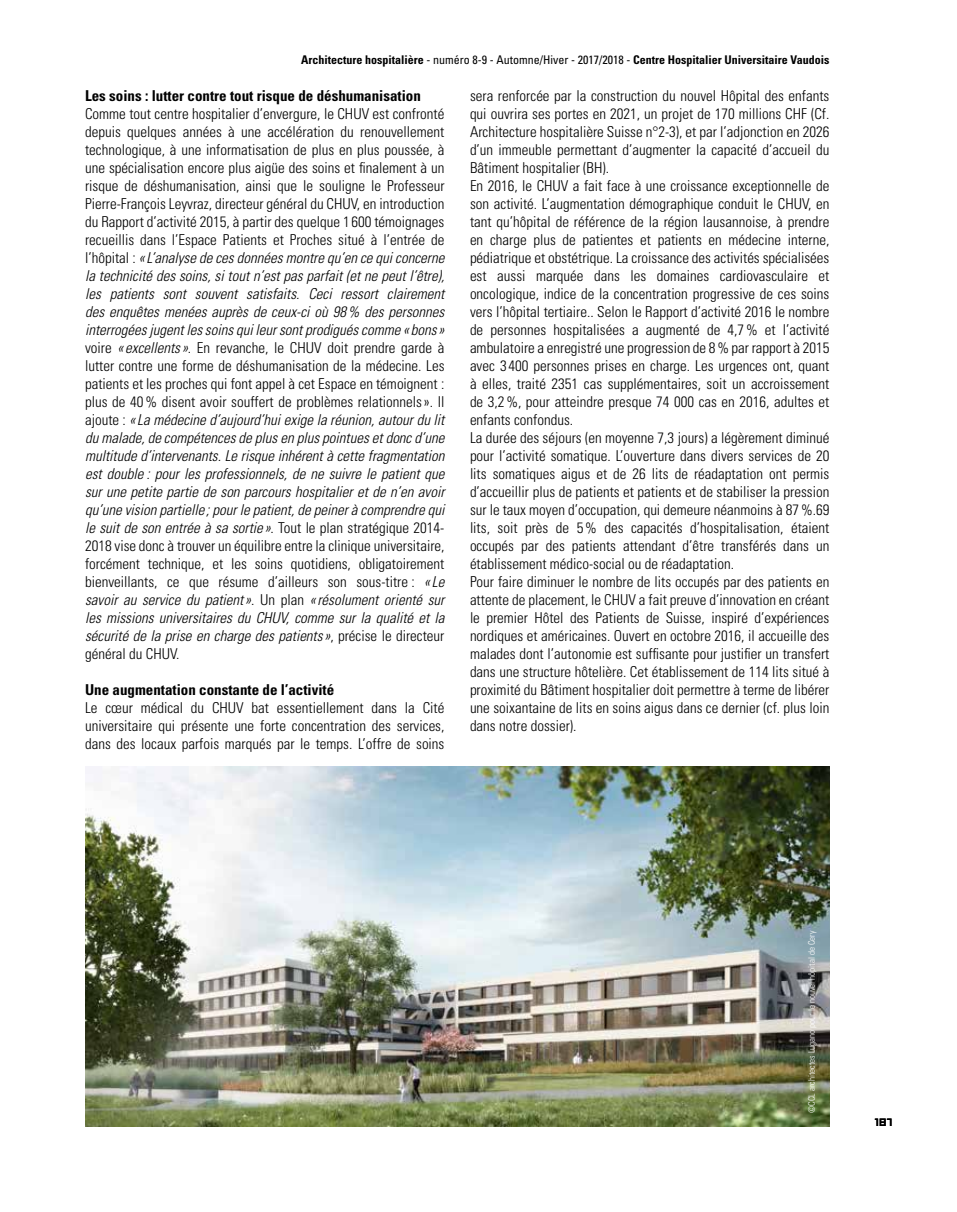
<style>
.page{position:relative;width:957px;height:1212px;background:#fff}
.page>*{position:absolute;margin:0;border:0;box-sizing:border-box;transform-origin:0 0}
.t1{font:300 condensed 15px/18px "Univers";color:#000;text-align:justify}
.t2{font:700 condensed 15px "Univers";color:#000}
.t3{font:700 condensed 12px "Univers";color:#000}
.t4{font:12px "Hooge 0555";color:#000}
.t5{font:300 condensed 9px "Univers";color:#fff}
.s1{font-weight:400}
.s2{font-style:italic}
</style>
<div class="page">
<img style="left:85px;top:767px;width:744px;height:360px">
<p class="t3" style="left:301px;top:52px;width:530px">Architecture hospitalière <span class="s1">- numéro 8-9 - Automne/Hiver - 2017/2018 -</span> Centre Hospitalier Universitaire Vaudois</p>
<p class="t2" style="left:85px;top:86px;width:337px">Les soins : lutter contre tout risque de déshumanisation</p>
<p class="t1" style="left:85px;top:104px;width:361px">Comme tout centre hospitalier d’envergure, le CHUV est confronté depuis quelques années à une accélération du renouvellement technologique, à une informatisation de plus en plus poussée, à une spécialisation encore plus aigüe des soins et finalement à un risque de déshumanisation, ainsi que le souligne le Professeur Pierre-François Leyvraz, directeur général du CHUV, en introduction du Rapport d’activité 2015, à partir des quelque 1 600 témoignages recueillis dans l’Espace Patients et Proches situé à l’entrée de l’hôpital : <span class="s2">«L’analyse de ces données montre qu’en ce qui concerne la technicité des soins, si tout n’est pas parfait (et ne peut l’être), les patients sont souvent satisfaits. Ceci ressort clairement des enquêtes menées auprès de ceux-ci où 98% des personnes interrogées jugent les soins qui leur sont prodigués comme « bons» </span>voire <span class="s2">« excellents»</span>. En revanche, le CHUV doit prendre garde à lutter contre une forme de déshumanisation de la médecine. Les patients et les proches qui font appel à cet Espace en témoignent : plus de 40% disent avoir souffert de problèmes relationnels». Il ajoute : <span class="s2">«La médecine d’aujourd’hui exige la réunion, autour du lit du malade, de compétences de plus en plus pointues et donc d’une multitude d’intervenants. Le risque inhérent à cette fragmentation est double : pour les professionnels, de ne suivre le patient que sur une petite partie de son parcours hospitalier et de n’en avoir qu’une vision partielle ; pour le patient, de peiner à comprendre qui le suit de son entrée à sa sortie »</span>. Tout le plan stratégique 2014- 2018 vise donc à trouver un équilibre entre la clinique universitaire, forcément technique, et les soins quotidiens, obligatoirement bienveillants, ce que résume d’ailleurs son sous-titre : <span class="s2">«Le savoir au service du patient»</span>. Un plan <span class="s2">«résolument orienté sur les missions universitaires du CHUV, comme sur la qualité et la sécurité de la prise en charge des patients»</span>, précise le directeur général du CHUV.</p>
<p class="t2" style="left:85px;top:680px;width:251px">Une augmentation constante de l’activité</p>
<p class="t1" style="left:85px;top:698px;width:361px">Le cœur médical du CHUV bat essentiellement dans la Cité universitaire qui présente une forte concentration des services, dans des locaux parfois marqués par le temps. L’offre de soins</p>
<p class="t1" style="left:470px;top:86px;width:361px;text-align:left">sera renforcée par la construction du nouvel Hôpital des enfants qui ouvrira ses portes en 2021, un projet de 170 millions CHF (Cf.<br>Architecture hospitalière Suisse n°2-3), et par l’adjonction en 2026 d’un immeuble permettant d’augmenter la capacité d’accueil du Bâtiment hospitalier (BH).<br>En 2016, le CHUV a fait face à une croissance exceptionnelle de son activité. L’augmentation démographique conduit le CHUV, en tant qu’hôpital de référence de la région lausannoise, à prendre en charge plus de patientes et patients en médecine interne, pédiatrique et obstétrique. La croissance des activités spécialisées est aussi marquée dans les domaines cardiovasculaire et oncologique, indice de la concentration progressive de ces soins vers l’hôpital tertiaire.. Selon le Rapport d’activité 2016 le nombre de personnes hospitalisées a augmenté de 4,7% et l’activité ambulatoire a enregistré une progression de 8% par rapport à 2015 avec 3 400 personnes prises en charge. Les urgences ont, quant à elles, traité 2351 cas supplémentaires, soit un accroissement de 3,2%, pour atteindre presque 74 000 cas en 2016, adultes et enfants confondus.<br>La durée des séjours (en moyenne 7,3 jours) a légèrement diminué pour l’activité somatique. L’ouverture dans divers services de 20 lits somatiques aigus et de 26 lits de réadaptation ont permis d’accueillir plus de patients et patients et de stabiliser la pression sur le taux moyen d’occupation, qui demeure néanmoins à 87%.69 lits, soit près de 5% des capacités d’hospitalisation, étaient occupés par des patients attendant d’être transférés dans un établissement médico-social ou de réadaptation.<br>Pour faire diminuer le nombre de lits occupés par des patients en attente de placement, le CHUV a fait preuve d’innovation en créant le premier Hôtel des Patients de Suisse, inspiré d’expériences nordiques et américaines. Ouvert en octobre 2016, il accueille des malades dont l’autonomie est suffisante pour justifier un transfert dans une structure hôtelière. Cet établissement de 114 lits situé à proximité du Bâtiment hospitalier doit permettre à terme de libérer une soixantaine de lits en soins aigus dans ce dernier (cf. plus loin dans notre dossier).</p>
<p class="t5" style="left:806px;top:1113px;width:184px;rotate:-90deg">©CCL architectes Lugano pour le nouvel hôpital de Cery</p>
<p class="t4" style="left:875px;top:1114px;width:19px">187</p>
</div>
